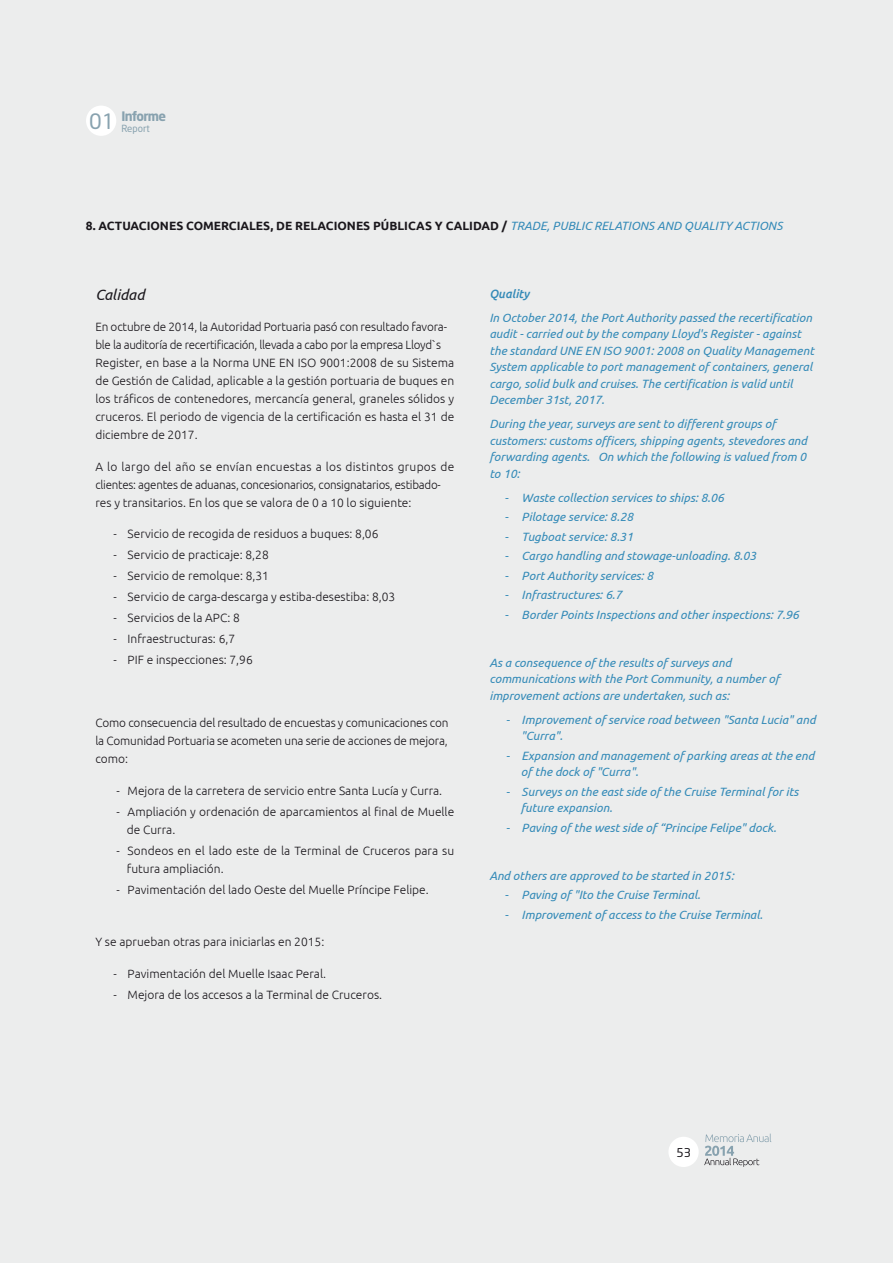
<style>
.page{position:relative;width:893px;height:1263px;background:#fff}
.page>*{position:absolute;margin:0;border:0;box-sizing:border-box;transform-origin:0 0}
.t1{font:italic 15px "Ubuntu";color:#1a171c}
.t2{font:700 12.9px "Neo Sans Std";letter-spacing:-.05em;color:#88a2af}
.t3{font:300 12px/18px "Ubuntu";color:#1a171c}
.t4{font:italic 12px/16.5px "Ubuntu";color:#358bb8}
.t5{font:700 12px "Ubuntu";color:#1a171c}
.t6{font:12px "Neo Sans";color:#1a171c}
.t7{font:9.75px "Neo Sans Std";color:#88a2af}
.s1{font-weight:400;font-style:italic;color:#358bb8}
.s2{font-weight:500}
</style>
<div class="page">
<div style="left:0;top:0;width:892px;height:1263px;background:#eceded"></div>
<svg style="left:704px;top:1133px;width:67px;height:34px"></svg>
<div style="left:668px;top:1137px;width:31px;height:30px;background:#fff;border-radius:50%"></div>
<div style="left:86px;top:106px;width:30px;height:30px;background:#fff;border-radius:50%"></div>
<p class="t2" style="left:121px;top:108px;width:46px">Informe</p>
<p class="t7" style="left:89px;top:123px;width:63px"><sup>01</sup> Report</p>
<p class="t5" style="left:86px;top:219px;width:698px">8. ACTUACIONES COMERCIALES, DE RELACIONES PÚBLICAS Y CALIDAD / <span class="s1">TRADE, PUBLIC RELATIONS AND QUALITY ACTIONS</span></p>
<p class="t1" style="left:95px;top:285px;width:51px">Calidad</p>
<p class="t3" style="left:95px;top:318px;width:360px">En octubre de 2014, la Autoridad Portuaria pasó con resultado favora&shy;ble la auditoría de recertificación, llevada a cabo por la empresa Lloyd`s Register, en base a la Norma UNE EN ISO 9001:2008 de su Sistema de Gestión de Calidad, aplicable a la gestión portuaria de buques en los tráficos de contenedores, mercancía general, graneles sólidos y cruceros. El periodo de vigencia de la certificación es hasta el 31 de diciembre de 2017.</p>
<p class="t3" style="left:95px;top:457px;width:360px">A lo largo del año se envían encuestas a los distintos grupos de clientes: agentes de aduanas, concesionarios, consignatarios, estibado&shy;res y transitarios. En los que se valora de 0 a 10 lo siguiente:</p>
<p class="t3" style="left:113px;top:525px;width:267px">- Servicio de recogida de residuos a buques: 8,06</p>
<p class="t3" style="left:113px;top:546px;width:157px">- Servicio de practicaje: 8,28</p>
<p class="t3" style="left:113px;top:567px;width:157px">- Servicio de remolque: 8,31</p>
<p class="t3" style="left:113px;top:588px;width:283px">- Servicio de carga-descarga y estiba-desestiba: 8,03</p>
<p class="t3" style="left:113px;top:609px;width:128px">- Servicios de la APC: 8</p>
<p class="t3" style="left:113px;top:630px;width:123px">- Infraestructuras: 6,7</p>
<p class="t3" style="left:113px;top:651px;width:141px">- PIF e inspecciones: 7,96</p>
<p class="t3" style="left:95px;top:714px;width:355px;text-align:justify">Como consecuencia del resultado de encuestas y comunicaciones con la Comunidad Portuaria se acometen una serie de acciones de mejora, como:</p>
<p class="t3" style="left:116px;top:781px;width:327px">- Mejora de la carretera de servicio entre Santa Lucía y Curra.</p>
<p class="t3" style="left:127px;top:802px;width:329px;text-indent:-10px">- Ampliación y ordenación de aparcamientos al final de Muelle de Curra.</p>
<p class="t3" style="left:127px;top:841px;width:329px;text-indent:-10px">- Sondeos en el lado este de la Terminal de Cruceros para su futura ampliación.</p>
<p class="t3" style="left:116px;top:880px;width:314px">- Pavimentación del lado Oeste del Muelle Príncipe Felipe.</p>
<p class="t3" style="left:95px;top:933px;width:230px">Y se aprueban otras para iniciarlas en 2015:</p>
<p class="t3" style="left:113px;top:964px;width:214px">- Pavimentación del Muelle Isaac Peral.</p>
<p class="t3" style="left:113px;top:985px;width:270px">- Mejora de los accesos a la Terminal de Cruceros.</p>
<p class="t4" style="left:489px;top:281px;width:324px;line-height:24px"><span class="s2">Quality<br></span>In October 2014, the Port Authority passed the recertification</p>
<p class="t4" style="left:489px;top:325px;width:326px">audit - carried out by the company Lloyd's Register - against the standard UNE EN ISO 9001: 2008 on Quality Management System applicable to port management of containers, general cargo, solid bulk and cruises. The certification is valid until December 31st, 2017.</p>
<p class="t4" style="left:489px;top:415px;width:319px">During the year, surveys are sent to different groups of customers: customs officers, shipping agents, stevedores and forwarding agents. On which the following is valued from 0 to 10:</p>
<p class="t4" style="left:504px;top:489px;width:221px">- Waste collection services to ships: 8.06</p>
<p class="t4" style="left:504px;top:508px;width:130px">- Pilotage service: 8.28</p>
<p class="t4" style="left:504px;top:528px;width:130px">- Tugboat service: 8.31</p>
<p class="t4" style="left:504px;top:547px;width:253px">- Cargo handling and stowage-unloading. 8.03</p>
<p class="t4" style="left:504px;top:567px;width:150px">- Port Authority services: 8</p>
<p class="t4" style="left:504px;top:586px;width:119px">- Infrastructures: 6.7</p>
<p class="t4" style="left:504px;top:606px;width:296px">- Border Points Inspections and other inspections: 7.96</p>
<p class="t4" style="left:489px;top:654px;width:292px">As a consequence of the results of surveys and communications with the Port Community, a number of improvement actions are undertaken, such as:</p>
<p class="t4" style="left:521px;top:711px;width:296px;text-indent:-15px">- Improvement of service road between "Santa Lucia" and "Curra".</p>
<p class="t4" style="left:521px;top:747px;width:295px;text-indent:-15px">- Expansion and management of parking areas at the end of the dock of "Curra".</p>
<p class="t4" style="left:521px;top:783px;width:279px;text-indent:-15px">- Surveys on the east side of the Cruise Terminal for its future expansion.</p>
<p class="t4" style="left:506px;top:819px;width:272px">- Paving of the west side of “Principe Felipe" dock.</p>
<p class="t4" style="left:489px;top:867px;width:246px">And others are approved to be started in 2015:</p>
<p class="t4" style="left:504px;top:886px;width:198px">- Paving of "Ito the Cruise Terminal.</p>
<p class="t4" style="left:504px;top:906px;width:260px">- Improvement of access to the Cruise Terminal.</p>
<p class="t6" style="left:676px;top:1147px;width:16px">53</p>
</div>
